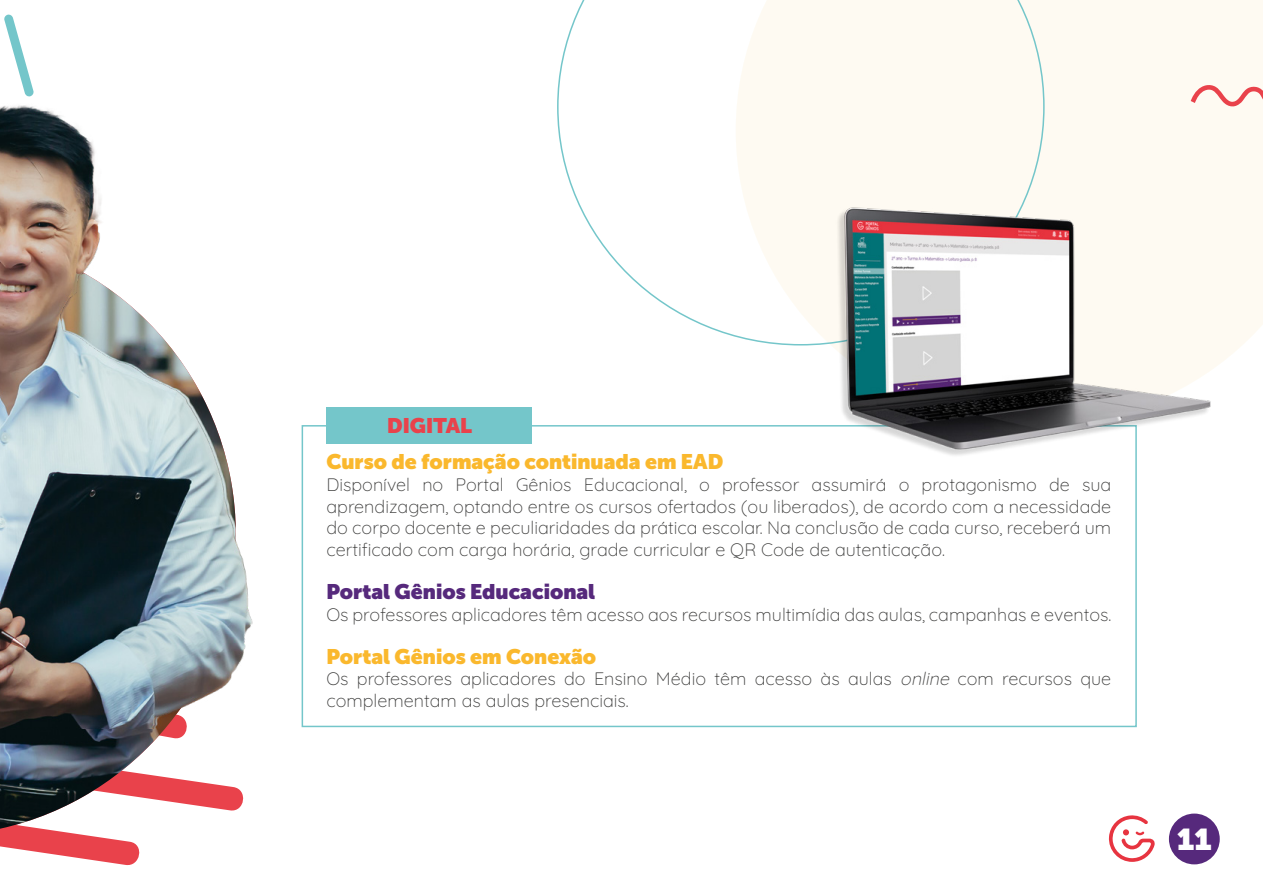
<style>
.page{position:relative;width:1263px;height:893px;background:#fff}
.page>*{position:absolute;margin:0;border:0;box-sizing:border-box;transform-origin:0 0}
.t1{font:900 30px "Museo Sans Display";color:#fff}
.t2{font:900 21px "Museo Sans Display";color:#fab82d}
.t3{font:900 21px "Museo Sans Display";color:#56297c}
.t4{font:900 21px "Museo Sans Display";color:#e9424b}
.t5{font:300 18px/21.6px "Quicksand";color:#3c3c3b;text-align:justify}
.s1{font-style:italic}
</style>
<div class="page">
<div style="left:1169px;top:814px;width:51px;height:50px;background:#56297c;border-radius:50%"></div>
<svg style="left:1108px;top:815px;width:47px;height:47px"></svg>
<div style="left:787px;top:0;width:476px;height:363px;background:#fefaf2"></div>
<svg style="left:557px;top:0;width:488px;height:345px"></svg>
<svg style="left:0;top:787px;width:244px;height:79px"></svg>
<div style="left:326px;top:407px;width:206px;height:36px;background:#74c6ca"></div>
<img style="left:823px;top:201px;width:397px;height:261px">
<svg style="left:1191px;top:85px;width:72px;height:22px"></svg>
<img style="left:0;top:728px;width:236px;height:101px">
<img style="left:0;top:105px;width:253px;height:623px">
<svg style="left:235px;top:175px;width:74px;height:380px"></svg>
<svg style="left:4px;top:14px;width:30px;height:83px"></svg>
<p class="t4" style="left:387px;top:413px;width:86px">DIGITAL</p>
<p class="t2" style="left:326px;top:450px;width:398px">Curso de formação continuada em EAD</p>
<p class="t5" style="left:326px;top:472px;width:786px">Disponível no Portal Gênios Educacional, o professor assumirá o protagonismo de sua aprendizagem, optando entre os cursos ofertados (ou liberados), de acordo com a necessidade do corpo docente e peculiaridades da prática escolar. Na conclusão de cada curso, receberá um certificado com carga horária, grade curricular e QR Code de autenticação.</p>
<p class="t3" style="left:326px;top:579px;width:270px">Portal Gênios Educacional</p>
<p class="t5" style="left:326px;top:602px;width:786px">Os professores aplicadores têm acesso aos recursos multimídia das aulas, campanhas e eventos.</p>
<p class="t2" style="left:326px;top:644px;width:271px">Portal Gênios em Conexão</p>
<p class="t5" style="left:326px;top:666px;width:786px">Os professores aplicadores do Ensino Médio têm acesso às aulas <span class="s1">online</span> com recursos que complementam as aulas presenciais.</p>
<h1 class="t1" style="left:1177px;top:822px;width:36px">11</h1>
</div>
